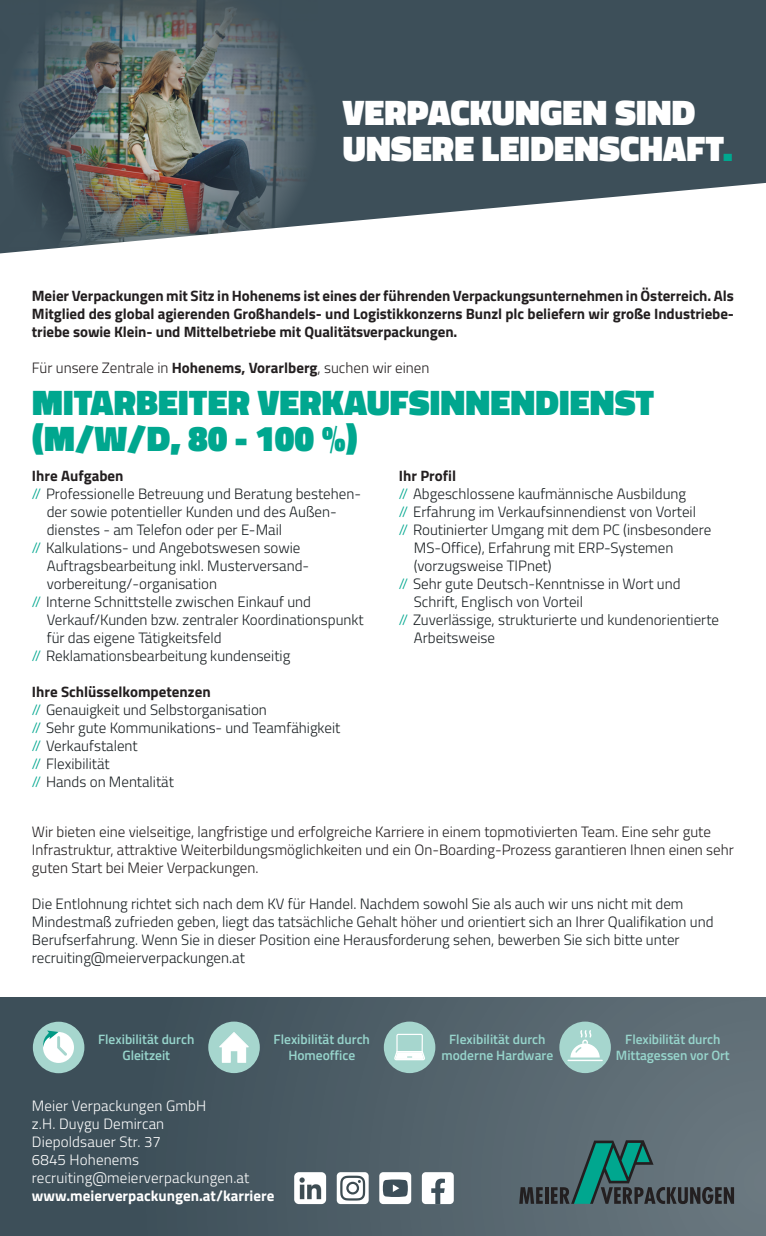
<style>
.page{position:relative;width:766px;height:1236px;background:#fff}
.page>*{position:absolute;margin:0;border:0;box-sizing:border-box;transform-origin:0 0}
.t1{font:900 36px/36px "Titillium Web";letter-spacing:.005em;color:#00a78f}
.t2{font:900 36px/36px "Titillium Web";letter-spacing:.005em;color:#fff}
.t3{font:300 15px/18px "Titillium Web";color:#1a2023}
.t4{font:300 15px/18px "Titillium Web";color:#231f20}
.t5{font:700 15px/18px "Titillium Web";letter-spacing:-.005em;color:#231f20;text-align:justify}
.t6{font:300 15px/18px "Titillium Web";letter-spacing:.01em;color:#fff}
.t7{font:700 15px "Titillium Web";color:#fff}
.t8{font:600 13.5px/16.2px "Titillium Web";color:#97d5cc;text-align:center}
.s1{color:#00a78f}
.s2{font-weight:700}
.s3{font-weight:700;color:#231f20}
</style>
<div class="page">
<div style="left:317px;top:0;width:448px;height:183px;background:#3d4f59"></div>
<img style="left:0;top:0;width:317px;height:183px">
<div style="left:0;top:997px;width:765px;height:239px;background:#3d4f59"></div>
<svg style="left:0;top:183px;width:764px;height:71px"></svg>
<svg style="left:208px;top:997px;width:557px;height:239px"></svg>
<svg style="left:519px;top:1187px;width:23px;height:16px"></svg>
<hr style="left:545px;top:1187px;width:3px;height:16px;background:#231f20">
<svg style="left:551px;top:1140px;width:182px;height:64px;background:#47696b"></svg>
<div style="left:379px;top:1172px;width:32px;height:32px;background:#fff;border-radius:4px"></div>
<svg style="left:383px;top:1179px;width:24px;height:18px"></svg>
<div style="left:422px;top:1172px;width:31px;height:32px;background:#fff;border-radius:4px"></div>
<svg style="left:431px;top:1178px;width:14px;height:26px"></svg>
<div style="left:336px;top:1172px;width:32px;height:32px;background:#fff;border-radius:4px"></div>
<svg style="left:340px;top:1175px;width:25px;height:25px"></svg>
<div style="left:294px;top:1172px;width:32px;height:32px;background:#fff;border-radius:5px"></div>
<img style="left:299px;top:1177px;width:23px;height:23px">
<div style="left:33px;top:1021px;width:51px;height:52px;background:#a6d6ce;border-radius:50%"></div>
<svg style="left:43px;top:1030px;width:31px;height:33px"></svg>
<div style="left:208px;top:1021px;width:52px;height:52px;background:#a6d6ce;border-radius:50%"></div>
<svg style="left:219px;top:1032px;width:30px;height:30px"></svg>
<div style="left:384px;top:1021px;width:51px;height:52px;background:#a6d6ce;border-radius:50%"></div>
<svg style="left:394px;top:1033px;width:31px;height:27px"></svg>
<div style="left:559px;top:1021px;width:51px;height:52px;background:#a6d6ce;border-radius:50%"></div>
<svg style="left:570px;top:1030px;width:29px;height:27px"></svg>
<hr style="left:567px;top:1059px;width:35px;height:2px;background:#fff">
<h1 class="t2" style="left:342px;top:95px;width:391px">VERPACKUNGEN SIND<br>UNSERE LEIDENSCHAFT<span class="s1">.</span></h1>
<p class="t5" style="left:32px;top:286px;width:703px">Meier Verpackungen mit Sitz in Hohenems ist eines der führenden Verpackungsunternehmen in Österreich. Als Mitglied des global agierenden Großhandels- und Logistikkonzerns Bunzl plc beliefern wir große Industriebe&shy;triebe sowie Klein- und Mittelbetriebe mit Qualitätsverpackungen.</p>
<p class="t4" style="left:32px;top:358px;width:399px">Für unsere Zentrale in <span class="s2">Hohenems, Vorarlberg</span>, suchen wir einen</p>
<h1 class="t1" style="left:32px;top:385px;width:623px">MITARBEITER VERKAUFSINNENDIENST (M/W/D, 80 - 100 %)</h1>
<p class="t5" style="left:32px;top:466px;width:93px">Ihre Aufgaben</p>
<p class="t3" style="left:32px;top:484px;width:330px"><span class="s1">//</span> Professionelle Betreuung und Beratung bestehen-</p>
<p class="t3" style="left:47px;top:502px;width:291px">der sowie potentieller Kunden und des Außen-</p>
<p class="t3" style="left:47px;top:520px;width:237px">dienstes - am Telefon oder per E-Mail</p>
<p class="t3" style="left:32px;top:538px;width:270px"><span class="s1">//</span> Kalkulations- und Angebotswesen sowie</p>
<p class="t3" style="left:47px;top:556px;width:264px">Auftragsbearbeitung inkl. Musterversand-</p>
<p class="t3" style="left:47px;top:574px;width:172px">vorbereitung/-organisation</p>
<p class="t3" style="left:32px;top:592px;width:280px"><span class="s1">//</span> Interne Schnittstelle zwischen Einkauf und</p>
<p class="t3" style="left:47px;top:610px;width:318px">Verkauf/Kunden bzw. zentraler Koordinationspunkt</p>
<p class="t3" style="left:47px;top:628px;width:176px">für das eigene Tätigkeitsfeld</p>
<p class="t3" style="left:32px;top:646px;width:260px"><span class="s1">//</span> Reklamationsbearbeitung kundenseitig</p>
<p class="t3" style="left:32px;top:682px;width:310px"><span class="s3">Ihre Schlüsselkompetenzen<br></span><span class="s1">//</span> Genauigkeit und Selbstorganisation<br><span class="s1">//</span> Sehr gute Kommunikations- und Teamfähigkeit <span class="s1">//</span> Verkaufstalent<br><span class="s1">//</span> Flexibilität<br><span class="s1">//</span> Hands on Mentalität</p>
<p class="t5" style="left:399px;top:466px;width:59px">Ihr Profil</p>
<p class="t3" style="left:399px;top:484px;width:289px"><span class="s1">//</span> Abgeschlossene kaufmännische Ausbildung</p>
<p class="t3" style="left:399px;top:502px;width:298px"><span class="s1">//</span> Erfahrung im Verkaufsinnendienst von Vorteil</p>
<p class="t3" style="left:399px;top:520px;width:314px"><span class="s1">//</span> Routinierter Umgang mit dem PC (insbesondere</p>
<p class="t3" style="left:414px;top:538px;width:261px">MS-Office), Erfahrung mit ERP-Systemen</p>
<p class="t3" style="left:414px;top:556px;width:139px">(vorzugsweise TIPnet)</p>
<p class="t3" style="left:399px;top:574px;width:283px"><span class="s1">//</span> Sehr gute Deutsch-Kenntnisse in Wort und</p>
<p class="t3" style="left:414px;top:592px;width:171px">Schrift, Englisch von Vorteil</p>
<p class="t3" style="left:399px;top:610px;width:321px"><span class="s1">//</span> Zuverlässige, strukturierte und kundenorientierte</p>
<p class="t3" style="left:414px;top:628px;width:83px">Arbeitsweise</p>
<p class="t4" style="left:32px;top:822px;width:703px">Wir bieten eine vielseitige, langfristige und erfolgreiche Karriere in einem topmotivierten Team. Eine sehr gute<br>Infrastruktur, attraktive Weiterbildungsmöglichkeiten und ein On-Boarding-Prozess garantieren Ihnen einen sehr guten Start bei Meier Verpackungen.</p>
<p class="t3" style="left:32px;top:894px;width:683px">Die Entlohnung richtet sich nach dem KV für Handel. Nachdem sowohl Sie als auch wir uns nicht mit dem Mindestmaß zufrieden geben, liegt das tatsächliche Gehalt höher und orientiert sich an Ihrer Qualifikation und Berufserfahrung. Wenn Sie in dieser Position eine Herausforderung sehen, bewerben Sie sich bitte unter recruiting@meierverpackungen.at</p>
<p class="t8" style="left:98px;top:1030px;width:98px">Flexibilität durch<br>Gleitzeit</p>
<p class="t8" style="left:273px;top:1030px;width:98px">Flexibilität durch<br>Homeoffice</p>
<p class="t8" style="left:441px;top:1030px;width:113px">Flexibilität durch moderne Hardware</p>
<p class="t8" style="left:615px;top:1030px;width:115px">Flexibilität durch<br>Mittagessen vor Ort</p>
<p class="t6" style="left:32px;top:1096px;width:219px">Meier Verpackungen GmbH<br>z.H. Duygu Demircan<br>Diepoldsauer Str. 37<br>6845 Hohenems recruiting@meierverpackungen.at</p>
<p class="t7" style="left:32px;top:1184px;width:244px">www.meierverpackungen.at/karriere</p>
</div>
